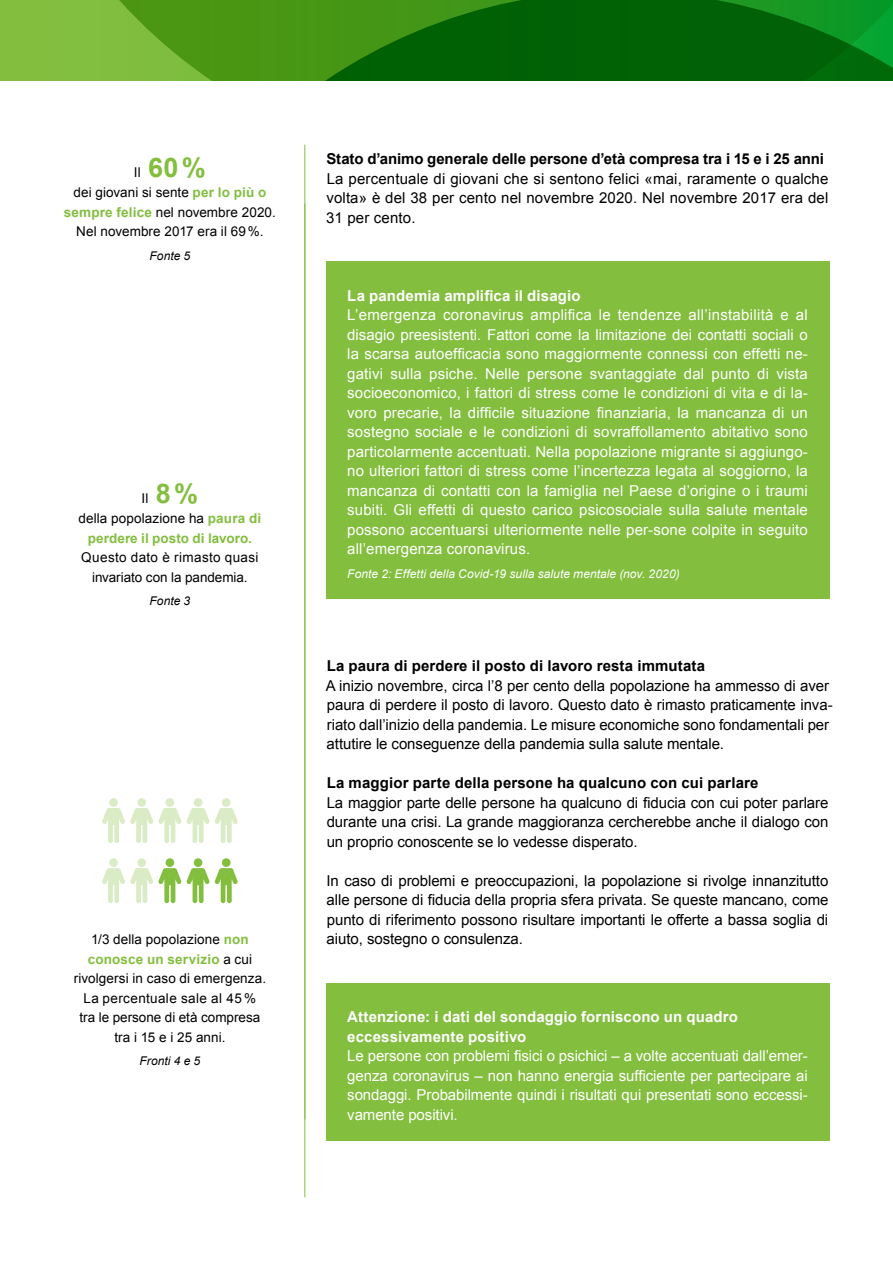
<style>
.page{position:relative;width:893px;height:1263px;background:#fff}
.page>*{position:absolute;margin:0;border:0;box-sizing:border-box;transform-origin:0 0}
.Kennzahl___linke_Spa{font:700 27px "Arial";color:#83be3f}
.Infotext_-_Box{font:15px/19.5px "Arial";color:#fff;text-align:justify}
.Lauftext{font:15px/19.5px "Arial";letter-spacing:-.005em;color:#000;text-align:justify}
.Untertitel{font:700 15px "Arial";letter-spacing:.005em;color:#000}
.Untertitel-2{font:700 15px/19.5px "Arial";letter-spacing:.01em;color:#fff}
.Kennzahl___linke_Spa-2{font:13.5px/19.5px "Arial";letter-spacing:.005em;color:#000;text-align:center}
.Text___linke_Spalte{font:13.5px/19.5px "Arial";letter-spacing:.01em;color:#000;text-align:center}
.Bildlegende{font:italic 12px "Arial";letter-spacing:.005em;color:#fff}
.Bildlegende-2{font:italic 12px "Arial";letter-spacing:.005em;color:#000}
.s1{font-weight:400;font-size:13.5px;color:#000}
.s2{font-weight:700;color:#83be3f}
.s3{font-weight:700;font-size:27px;color:#83be3f}
</style>
<div class="page">
<svg style="left:0;top:0;width:893px;height:81px;background:#2b8416"></svg>
<hr style="left:304px;top:145px;width:1px;height:1052px;background:#83be3f">
<svg style="left:102px;top:798px;width:136px;height:45px"></svg>
<svg style="left:102px;top:858px;width:136px;height:45px"></svg>
<div style="left:326px;top:262px;width:503px;height:337px;background:#83be3f"></div>
<div style="left:326px;top:983px;width:503px;height:158px;background:#83be3f"></div>
<p class="Kennzahl___linke_Spa" style="left:134px;top:149px;width:73px"><span class="s1">Il</span> 60%</p>
<p class="Kennzahl___linke_Spa-2" style="left:64px;top:183px;width:213px">dei giovani si sente <span class="s2">per lo più o sempre felice</span> nel novembre 2020.<br>Nel novembre 2017 era il 69%.</p>
<p class="Bildlegende-2" style="left:149px;top:248px;width:42px">Fonte 5</p>
<p class="Kennzahl___linke_Spa-2" style="left:142px;top:488px;width:58px">Il <span class="s3">8%</span></p>
<p class="Kennzahl___linke_Spa-2" style="left:79px;top:509px;width:184px">della popolazione ha <span class="s2">paura di perdere il posto di lavoro.<br></span>Questo dato è rimasto quasi invariato con la pandemia.</p>
<p class="Bildlegende-2" style="left:149px;top:593px;width:42px">Fonte 3</p>
<p class="Text___linke_Spalte" style="left:74px;top:930px;width:194px">1/3 della popolazione <span class="s2">non conosce un servizio</span> a cui rivolgersi in caso di emergenza.<br>La percentuale sale al 45 %<br>tra le persone di età compresa tra i 15 e i 25 anni.</p>
<p class="Bildlegende-2" style="left:140px;top:1053px;width:62px">Fronti 4 e 5</p>
<p class="Untertitel" style="left:326px;top:149px;width:499px">Stato d’animo generale delle persone d’età compresa tra i 15 e i 25 anni</p>
<p class="Lauftext" style="left:326px;top:169px;width:504px">La percentuale di giovani che si sentono felici «mai, raramente o qualche volta» è del 38 per cento nel novembre 2020. Nel novembre 2017 era del 31 per cento.</p>
<p class="Untertitel-2" style="left:347px;top:286px;width:235px">La pandemia amplifica il disagio</p>
<p class="Infotext_-_Box" style="left:347px;top:305px;width:462px">L’emergenza coronavirus amplifica le tendenze all’instabilità e al disagio preesistenti. Fattori come la limitazione dei contatti sociali o la scarsa autoefficacia sono maggiormente connessi con effetti ne&shy;gativi sulla psiche. Nelle persone svantaggiate dal punto di vista socioeconomico, i fattori di stress come le condizioni di vita e di la&shy;voro precarie, la difficile situazione finanziaria, la mancanza di un sostegno sociale e le condizioni di sovraffollamento abitativo sono particolarmente accentuati. Nella popolazione migrante si aggiungo&shy;no ulteriori fattori di stress come l’incertezza legata al soggiorno, la mancanza di contatti con la famiglia nel Paese d’origine o i traumi subiti. Gli effetti di questo carico psicosociale sulla salute mentale possono accentuarsi ulteriormente nelle per-sone colpite in seguito all’emergenza coronavirus.</p>
<p class="Bildlegende" style="left:347px;top:566px;width:334px">Fonte 2: Effetti della Covid-19 sulla salute mentale (nov. 2020)</p>
<p class="Untertitel" style="left:327px;top:656px;width:380px">La paura di perdere il posto di lavoro resta immutata</p>
<p class="Lauftext" style="left:326px;top:676px;width:508px;text-align:left">A inizio novembre, circa l’8 per cento della popolazione ha ammesso di aver paura di perdere il posto di lavoro. Questo dato è rimasto praticamente inva&shy;riato dall’inizio della pandemia. Le misure economiche sono fondamentali per attutire le conseguenze della pandemia sulla salute mentale.</p>
<p class="Untertitel" style="left:327px;top:773px;width:433px">La maggior parte della persone ha qualcuno con cui parlare</p>
<p class="Lauftext" style="left:327px;top:793px;width:503px">La maggior parte delle persone ha qualcuno di fiducia con cui poter parlare durante una crisi. La grande maggioranza cercherebbe anche il dialogo con un proprio conoscente se lo vedesse disperato.</p>
<p class="Lauftext" style="left:326px;top:871px;width:504px">In caso di problemi e preoccupazioni, la popolazione si rivolge innanzitutto alle persone di fiducia della propria sfera privata. Se queste mancano, come punto di riferimento possono risultare importanti le offerte a bassa soglia di aiuto, sostegno o consulenza.</p>
<p class="Untertitel-2" style="left:347px;top:1008px;width:392px">Attenzione: i dati del sondaggio forniscono un quadro eccessivamente positivo</p>
<p class="Infotext_-_Box" style="left:347px;top:1046px;width:462px">Le persone con problemi fisici o psichici – a volte accentuati dall’emer&shy;genza coronavirus – non hanno energia sufficiente per partecipare ai sondaggi. Probabilmente quindi i risultati qui presentati sono eccessi&shy;vamente positivi.</p>
</div>
